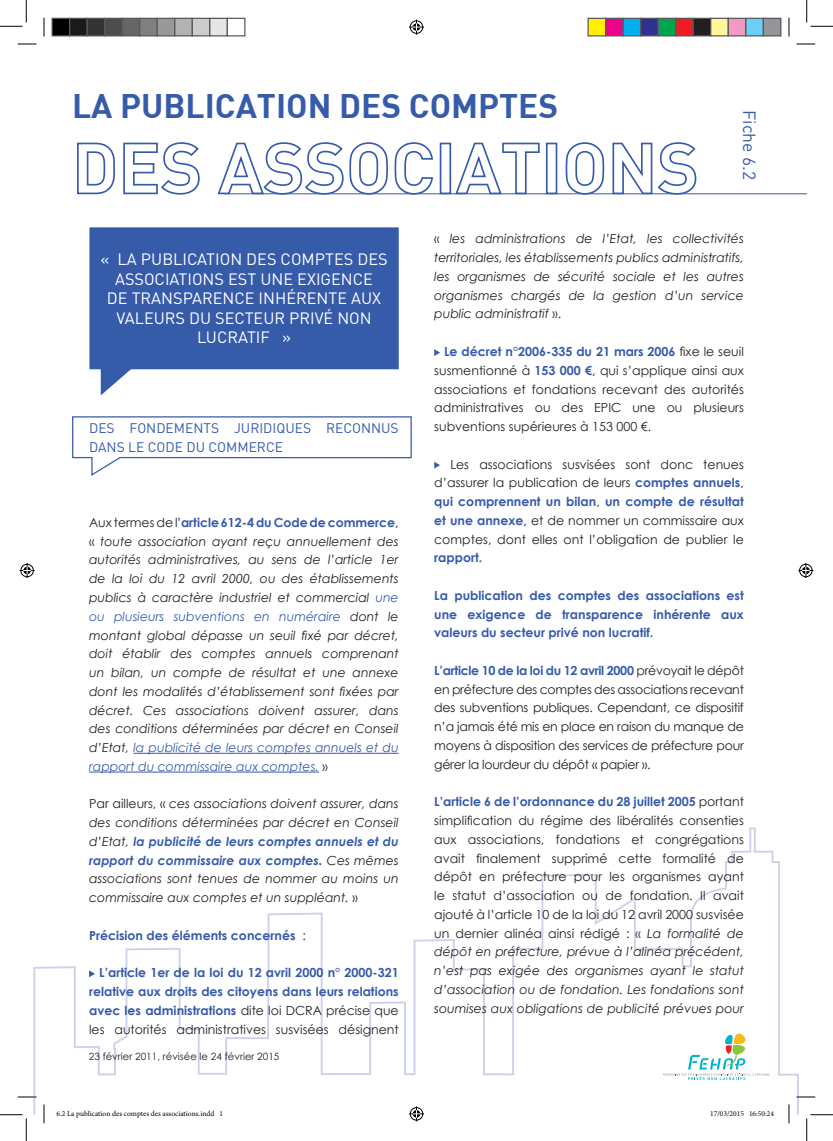
<style>
.page{position:relative;width:833px;height:1141px;background:#fff}
.page>*{position:absolute;margin:0;border:0;box-sizing:border-box;transform-origin:0 0}
.t1{font:33.38px "DIN Bold";color:#365ba9}
.t2{font:17.5px "DIN";color:#365ba9}
.t3{font:16.25px/19.5px "DIN";color:#fff;text-align:center}
.t4{font:13.75px/18.8px "DIN";color:#365ba9}
.t5{font:12.5px/18.8px "Century Gothic";color:#231f20;text-align:justify}
.t6{font:italic 12.5px/18.8px "Century Gothic";color:#231f20;text-align:justify}
.t7{font:700 12.5px/18.8px "Century Gothic";color:#365ba9;text-align:justify}
.t8{font:10px "Century Gothic";color:#231f20}
.t9{font:7.5px "Minion Pro";color:#000}
.s1{font-style:normal}
.s2{font-weight:700;font-style:normal;color:#365ba9}
.s3{color:#365ba9}
.s4{font-weight:700;color:#365ba9}
.s5{font-weight:400;color:#231f20}
.s6{font-style:italic}
</style>
<div class="page">
<svg style="left:33px;top:827px;width:765px;height:287px"></svg>
<svg style="left:77px;top:142px;width:38px;height:53px"></svg>
<svg style="left:123px;top:142px;width:77px;height:53px"></svg>
<svg style="left:217px;top:142px;width:217px;height:53px"></svg>
<div style="left:439px;top:143px;width:12px;height:51px;border:2px solid #365ba9"></div>
<svg style="left:454px;top:142px;width:86px;height:53px"></svg>
<div style="left:545px;top:143px;width:12px;height:51px;border:2px solid #365ba9"></div>
<svg style="left:564px;top:142px;width:40px;height:53px"></svg>
<svg style="left:611px;top:142px;width:85px;height:53px"></svg>
<hr style="left:133px;top:752px;width:265px;height:1px;background:#365ba9">
<hr style="left:89px;top:771px;width:230px;height:1px;background:#365ba9">
<svg style="left:89px;top:970px;width:6px;height:7px"></svg>
<svg style="left:662px;top:1033px;width:107px;height:46px"></svg>
<svg style="left:434px;top:349px;width:6px;height:7px"></svg>
<svg style="left:434px;top:461px;width:6px;height:7px"></svg>
<hr style="left:223px;top:193px;width:583px;height:1px;background:#365ba9">
<div style="left:89px;top:227px;width:309px;height:142px;background:#365ba9"></div>
<svg style="left:101px;top:368px;width:31px;height:27px"></svg>
<svg style="left:72px;top:416px;width:340px;height:60px"></svg>
<svg style="left:18px;top:43px;width:18px;height:2px"></svg>
<svg style="left:796px;top:43px;width:18px;height:2px"></svg>
<svg style="left:18px;top:1096px;width:18px;height:1px"></svg>
<svg style="left:796px;top:1096px;width:18px;height:1px"></svg>
<svg style="left:43px;top:18px;width:2px;height:18px"></svg>
<svg style="left:43px;top:1104px;width:2px;height:19px"></svg>
<svg style="left:788px;top:18px;width:1px;height:18px"></svg>
<svg style="left:787px;top:1104px;width:2px;height:19px"></svg>
<svg style="left:0;top:0;width:27px;height:27px"></svg>
<svg style="left:0;top:1114px;width:27px;height:26px"></svg>
<svg style="left:806px;top:0;width:26px;height:27px"></svg>
<svg style="left:806px;top:1114px;width:26px;height:26px"></svg>
<svg style="left:409px;top:20px;width:15px;height:15px"></svg>
<svg style="left:409px;top:1106px;width:15px;height:15px"></svg>
<svg style="left:20px;top:563px;width:15px;height:15px"></svg>
<svg style="left:798px;top:563px;width:14px;height:15px"></svg>
<div style="left:52px;top:18px;width:18px;height:18px;background:#000"></div>
<div style="left:51px;top:18px;width:19px;height:18px;border:1px solid #595959"></div>
<div style="left:70px;top:18px;width:17px;height:18px;background:#1a1a1a"></div>
<div style="left:69px;top:18px;width:19px;height:18px;border:1px solid #595959"></div>
<div style="left:87px;top:18px;width:18px;height:18px;background:#333"></div>
<div style="left:86px;top:18px;width:19px;height:18px;border:1px solid #595959"></div>
<div style="left:105px;top:18px;width:17px;height:18px;background:#4d4d4d"></div>
<div style="left:104px;top:18px;width:19px;height:18px;border:1px solid #595959"></div>
<div style="left:122px;top:18px;width:18px;height:18px;background:#666"></div>
<div style="left:121px;top:18px;width:19px;height:18px;border:1px solid #595959"></div>
<div style="left:140px;top:18px;width:17px;height:18px;background:#808080"></div>
<div style="left:139px;top:18px;width:19px;height:18px;border:1px solid #595959"></div>
<div style="left:157px;top:18px;width:18px;height:18px;background:#999"></div>
<div style="left:156px;top:18px;width:19px;height:18px;border:1px solid #595959"></div>
<div style="left:175px;top:18px;width:17px;height:18px;background:#b3b3b3"></div>
<div style="left:174px;top:18px;width:19px;height:18px;border:1px solid #595959"></div>
<div style="left:192px;top:18px;width:18px;height:18px;background:#ccc"></div>
<div style="left:191px;top:18px;width:19px;height:18px;border:1px solid #595959"></div>
<div style="left:210px;top:18px;width:17px;height:18px;background:#e6e6e6"></div>
<div style="left:209px;top:18px;width:19px;height:18px;border:1px solid #595959"></div>
<div style="left:226px;top:18px;width:19px;height:18px;border:1px solid #595959"></div>
<div style="left:587px;top:18px;width:18px;height:18px;background:#fff101"></div>
<div style="left:587px;top:18px;width:19px;height:18px;border:1px solid #595959"></div>
<div style="left:605px;top:18px;width:17px;height:18px;background:#ed028c"></div>
<div style="left:604px;top:18px;width:19px;height:18px;border:1px solid #595959"></div>
<div style="left:622px;top:18px;width:18px;height:18px;background:#00aeef"></div>
<div style="left:622px;top:18px;width:19px;height:18px;border:1px solid #595959"></div>
<div style="left:640px;top:18px;width:17px;height:18px;background:#2e3092"></div>
<div style="left:639px;top:18px;width:19px;height:18px;border:1px solid #595959"></div>
<div style="left:657px;top:18px;width:18px;height:18px;background:#00a54f"></div>
<div style="left:657px;top:18px;width:19px;height:18px;border:1px solid #595959"></div>
<div style="left:675px;top:18px;width:17px;height:18px;background:#ee1d23"></div>
<div style="left:674px;top:18px;width:19px;height:18px;border:1px solid #595959"></div>
<div style="left:692px;top:18px;width:18px;height:18px;background:#231f20"></div>
<div style="left:692px;top:18px;width:19px;height:18px;border:1px solid #595959"></div>
<div style="left:710px;top:18px;width:17px;height:18px;background:#fff79a"></div>
<div style="left:709px;top:18px;width:19px;height:18px;border:1px solid #595959"></div>
<div style="left:727px;top:18px;width:18px;height:18px;background:#f499c2"></div>
<div style="left:727px;top:18px;width:19px;height:18px;border:1px solid #595959"></div>
<div style="left:745px;top:18px;width:17px;height:18px;background:#6bcff6"></div>
<div style="left:744px;top:18px;width:19px;height:18px;border:1px solid #595959"></div>
<div style="left:762px;top:18px;width:18px;height:18px;background:#939598"></div>
<div style="left:762px;top:18px;width:19px;height:18px;border:1px solid #595959"></div>
<svg style="left:56px;top:1109px;width:167px;height:5px"></svg>
<svg style="left:710px;top:1109px;width:33px;height:5px"></svg>
<svg style="left:749px;top:1110px;width:25px;height:4px"></svg>
<h1 class="t1" style="left:72px;top:84px;width:487px">LA PUBLICATION DES COMPTES</h1>
<h2 class="t2" style="left:760px;top:110px;width:71px;rotate:90deg">Fiche 6.2</h2>
<h3 class="t3" style="left:100px;top:249px;width:288px">« LA PUBLICATION DES COMPTES DES<br>ASSOCIATIONS EST UNE EXIGENCE<br>DE TRANSPARENCE INHÉRENTE AUX<br>VALEURS DU SECTEUR PRIVÉ NON<br>LUCRATIF »</h3>
<p class="t4" style="left:89px;top:418px;width:311px">DES FONDEMENTS JURIDIQUES RECONNUS<br>DANS LE CODE DU COMMERCE</p>
<p class="t6" style="left:89px;top:513px;width:311px"><span class="s1">Aux termes de l</span><span class="s2">’article 612-4 du Code de commerce</span><span class="s1">, «</span> toute association ayant reçu annuellement des autorités administratives, au sens de l’article 1er de la loi du 12 avril 2000, ou des établissements publics à caractère industriel et commercial <span class="s3">une ou plusieurs subventions en numéraire</span> dont le montant global dépasse un seuil fixé par décret, doit établir des comptes annuels comprenant un bilan, un compte de résultat et une annexe dont les modalités d’établissement sont fixées par décret. Ces associations doivent assurer, dans des conditions déterminées par décret en Conseil d’Etat, <span class="s3">la publicité de leurs comptes annuels et du rapport du commissaire aux comptes.</span> <span class="s1">»</span></p>
<p class="t6" style="left:89px;top:794px;width:311px"><span class="s1">Par ailleurs, «</span> ces associations doivent assurer, dans des conditions déterminées par décret en Conseil d’Etat, <span class="s4">la publicité de leurs comptes annuels et du rapport du commissaire aux comptes.</span> Ces mêmes associations sont tenues de nommer au moins un commissaire aux comptes et un suppléant. <span class="s1">»</span></p>
<p class="t7" style="left:89px;top:925px;width:218px">Précision des éléments concernés <span class="s5">:</span></p>
<p class="t7" style="left:89px;top:962px;width:311px;text-indent:10px">L’article 1er de la loi du 12 avril 2000 n° 2000-321 relative aux droits des citoyens dans leurs relations avec les administrations <span class="s5">dite loi DCRA précise que les autorités administratives susvisées désignent</span></p>
<p class="t8" style="left:89px;top:1049px;width:192px">23 février 2011, révisée le 24 février 2015</p>
<p class="t6" style="left:434px;top:229px;width:311px"><span class="s1">«</span> les administrations de l’Etat, les collectivités territoriales, les établissements publics administratifs, les organismes de sécurité sociale et les autres organismes chargés de la gestion d’un service public administratif <span class="s1">».</span></p>
<p class="t5" style="left:434px;top:342px;width:311px;text-indent:10px"><span class="s4">Le décret n°2006-335 du 21 mars 2006</span> fixe le seuil susmentionné à <span class="s4">153 000 €</span>, qui s’applique ainsi aux associations et fondations recevant des autorités administratives ou des EPIC une ou plusieurs subventions supérieures à 153 000 €.</p>
<p class="t5" style="left:434px;top:454px;width:311px;text-indent:16px">Les associations susvisées sont donc tenues d’assurer la publication de leurs <span class="s4">comptes annuels</span>, <span class="s4">qui comprennent un bilan</span>, <span class="s4">un compte de résultat et une annexe,</span> et de nommer un commissaire aux comptes, dont elles ont l’obligation de publier le</p>
<p class="t7" style="left:434px;top:548px;width:49px">rapport.</p>
<p class="t7" style="left:434px;top:585px;width:311px">La publication des comptes des associations est une exigence de transparence inhérente aux valeurs du secteur privé non lucratif.</p>
<p class="t5" style="left:434px;top:660px;width:311px"><span class="s4">L’article 10 de la loi du 12 avril 2000</span> prévoyait le dépôt en préfecture des comptes des associations recevant des subventions publiques. Cependant, ce dispositif n’a jamais été mis en place en raison du manque de moyens à disposition des services de préfecture pour gérer la lourdeur du dépôt « papier ».</p>
<p class="t5" style="left:434px;top:792px;width:311px"><span class="s4">L’article 6 de l’ordonnance du 28 juillet 2005</span> portant simplification du régime des libéralités consenties aux associations, fondations et congrégations avait finalement supprimé cette formalité de dépôt en préfecture pour les organismes ayant le statut d’association ou de fondation. Il avait ajouté à l’article 10 de la loi du 12 avril 2000 susvisée un dernier alinéa ainsi rédigé : « <span class="s6">La formalité de dépôt en préfecture, prévue à l’alinéa précédent, n’est pas exigée des organismes ayant le statut d’association ou de fondation. Les fondations sont soumises aux obligations de publicité prévues pour</span></p>
<p class="t9" style="left:56px;top:1108px;width:168px">6.2 La publication des comptes des associations.indd 1</p>
<p class="t9" style="left:709px;top:1108px;width:65px">17/03/2015 16:50:24</p>
</div>
